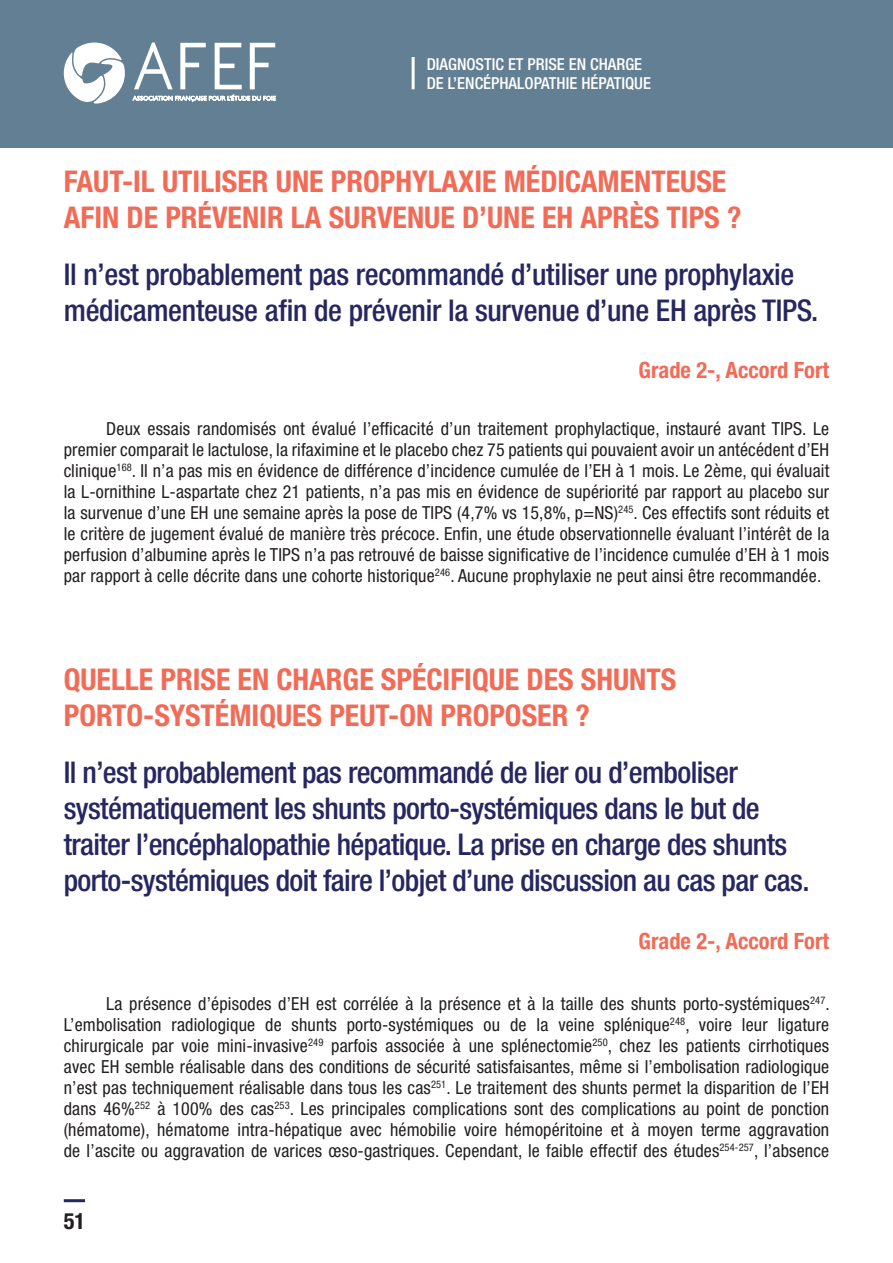
<style>
.page{position:relative;width:893px;height:1263px;background:#fff}
.page>*{position:absolute;margin:0;border:0;box-sizing:border-box;transform-origin:0 0}
.t1{font:500 condensed 30px/36px "Helvetica Neue";letter-spacing:-.02em;color:#262760}
.t2{font:700 condensed 30px/36px "Helvetica Neue";color:#f26b57}
.t3{font:700 condensed 22.5px "Helvetica Neue";color:#f26b57}
.t4{font:700 condensed 22.5px "Helvetica Neue";color:#231f20}
.t5{font:condensed 18px/21px "Helvetica Neue";letter-spacing:.01em;color:#231f20;text-align:justify}
.t6{font:500 condensed 16.5px/19.8px "Helvetica Neue";color:#fff}
</style>
<div class="page">
<hr style="left:64px;top:1199px;width:21px;height:3px;background:#262760">
<div style="left:0;top:0;width:893px;height:148px;background:#627f93"></div>
<svg style="left:180px;top:43px;width:26px;height:46px"></svg>
<svg style="left:250px;top:43px;width:25px;height:46px"></svg>
<svg style="left:215px;top:43px;width:27px;height:46px"></svg>
<svg style="left:134px;top:43px;width:39px;height:46px"></svg>
<svg style="left:64px;top:43px;width:61px;height:61px"></svg>
<svg style="left:133px;top:95px;width:143px;height:6px"></svg>
<hr style="left:412px;top:57px;width:3px;height:32px;background:#fff">
<p class="t6" style="left:427px;top:54px;width:226px">DIAGNOSTIC ET PRISE EN CHARGE<br>DE L’ENCÉPHALOPATHIE HÉPATIQUE</p>
<h1 class="t2" style="left:64px;top:162px;width:679px">FAUT-IL UTILISER UNE PROPHYLAXIE MÉDICAMENTEUSE<br>AFIN DE PRÉVENIR LA SURVENUE D’UNE EH APRÈS TIPS ?</h1>
<h1 class="t1" style="left:64px;top:256px;width:756px">Il n’est probablement pas recommandé d’utiliser une prophylaxie médicamenteuse afin de prévenir la survenue d’une EH après TIPS.</h1>
<p class="t3" style="left:638px;top:356px;width:192px">Grade 2-, Accord Fort</p>
<p class="t5" style="left:64px;top:418px;width:767px;text-indent:43px">Deux essais randomisés ont évalué l’efficacité d’un traitement prophylactique, instauré avant TIPS. Le premier comparait le lactulose, la rifaximine et le placebo chez 75 patients qui pouvaient avoir un antécédent d’EH clinique<sup>168</sup>. Il n’a pas mis en évidence de différence d’incidence cumulée de l’EH à 1 mois. Le 2ème, qui évaluait la L-ornithine L-aspartate chez 21 patients, n’a pas mis en évidence de supériorité par rapport au placebo sur la survenue d’une EH une semaine après la pose de TIPS (4,7% vs 15,8%, p=NS)<sup>245</sup>. Ces effectifs sont réduits et le critère de jugement évalué de manière très précoce. Enfin, une étude observationnelle évaluant l’intérêt de la perfusion d’albumine après le TIPS n’a pas retrouvé de baisse significative de l’incidence cumulée d’EH à 1 mois par rapport à celle décrite dans une cohorte historique<sup>246</sup>. Aucune prophylaxie ne peut ainsi être recommandée.</p>
<h1 class="t2" style="left:64px;top:661px;width:614px">QUELLE PRISE EN CHARGE SPÉCIFIQUE DES SHUNTS<br>PORTO-SYSTÉMIQUES PEUT-ON PROPOSER ?</h1>
<p class="t1" style="left:64px;top:754px;width:747px">Il n’est probablement pas recommandé de lier ou d’emboliser systématiquement les shunts porto-systémiques dans le but de traiter l’encéphalopathie hépatique. La prise en charge des shunts porto-systémiques doit faire l’objet d’une discussion au cas par cas.</p>
<p class="t3" style="left:638px;top:927px;width:192px">Grade 2-, Accord Fort</p>
<p class="t5" style="left:64px;top:993px;width:768px;text-indent:43px">La présence d’épisodes d’EH est corrélée à la présence et à la taille des shunts porto-systémiques<sup>247</sup>.<br>L’embolisation radiologique de shunts porto-systémiques ou de la veine splénique<sup>248</sup>, voire leur ligature chirurgicale par voie mini-invasive<sup>249</sup> parfois associée à une splénectomie<sup>250</sup>, chez les patients cirrhotiques avec EH semble réalisable dans des conditions de sécurité satisfaisantes, même si l’embolisation radiologique n’est pas techniquement réalisable dans tous les cas<sup>251</sup>. Le traitement des shunts permet la disparition de l’EH dans 46%<sup>252</sup> à 100% des cas<sup>253</sup>. Les principales complications sont des complications au point de ponction (hématome), hématome intra-hépatique avec hémobilie voire hémopéritoine et à moyen terme aggravation de l’ascite ou aggravation de varices œso-gastriques. Cependant, le faible effectif des études<sup>254-257</sup>, l’absence</p>
<p class="t4" style="left:64px;top:1207px;width:23px">51</p>
</div>
